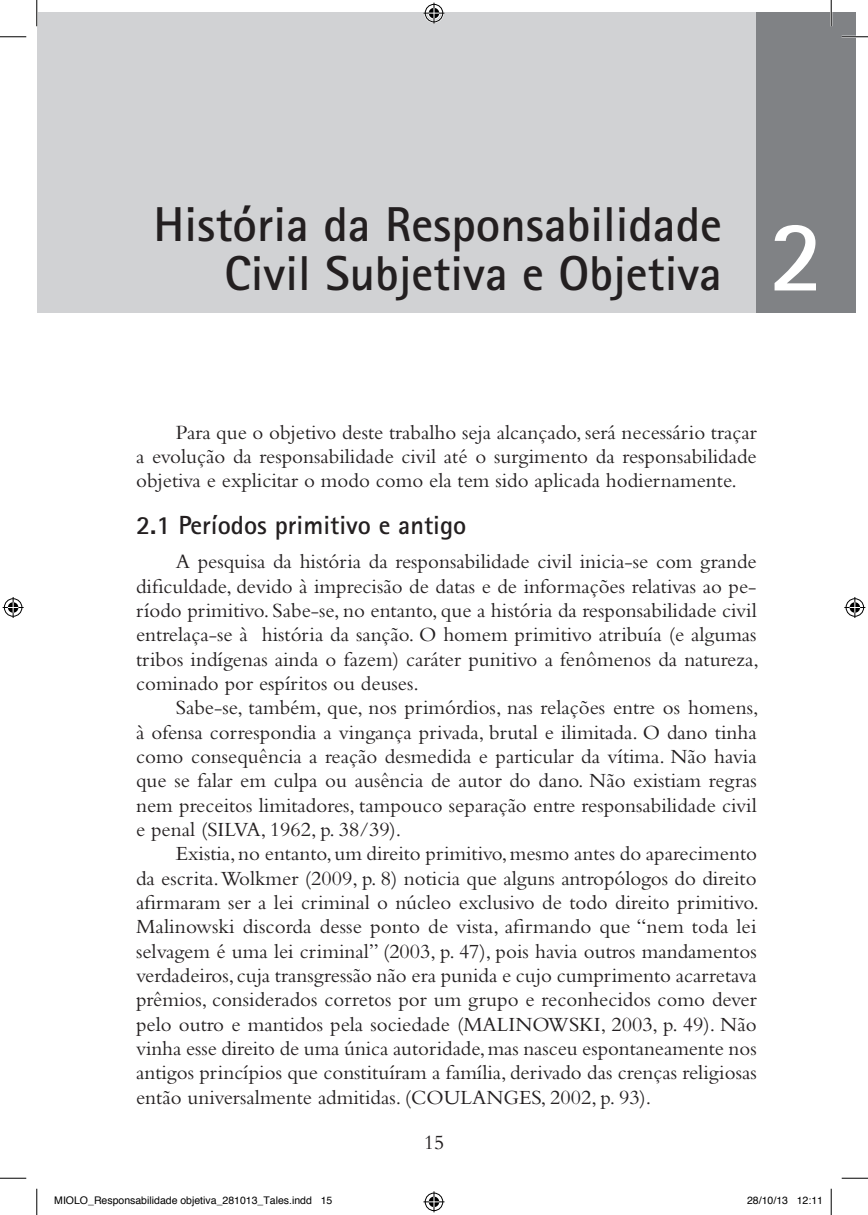
<style>
.page{position:relative;width:868px;height:1215px;background:#fff}
.page>*{position:absolute;margin:0;border:0;box-sizing:border-box;transform-origin:0 0}
.t1{font:700 101.5px "Rotis Sans Serif Std";color:#fff}
.t2{font:700 49px/49px "Rotis Sans Serif Std";color:#231f20;text-align:right}
.t3{font:700 26.25px "Rotis Sans Serif Std";color:#231f20}
.t4{font:21px/24.3px "Bembo Std";color:#231f20;text-align:justify}
.t5{font:10.5px "Helvetica";color:#000}
</style>
<div class="page">
<div style="left:38px;top:13px;width:817px;height:300px;background:#d1d2d4"></div>
<div style="left:756px;top:12px;width:99px;height:300px;background:#808285"></div>
<hr style="left:841px;top:36px;width:26px;height:2px;background:#fff">
<hr style="left:829px;top:0;width:3px;height:26px;background:#fff">
<svg style="left:0;top:36px;width:26px;height:1px"></svg>
<svg style="left:841px;top:36px;width:26px;height:1px"></svg>
<svg style="left:0;top:1177px;width:26px;height:1px"></svg>
<svg style="left:841px;top:1177px;width:26px;height:1px"></svg>
<svg style="left:36px;top:0;width:1px;height:26px"></svg>
<svg style="left:36px;top:1188px;width:1px;height:26px"></svg>
<svg style="left:830px;top:0;width:1px;height:26px"></svg>
<svg style="left:830px;top:1188px;width:1px;height:26px"></svg>
<svg style="left:423px;top:3px;width:21px;height:21px"></svg>
<svg style="left:423px;top:1191px;width:21px;height:21px"></svg>
<svg style="left:3px;top:597px;width:21px;height:21px"></svg>
<svg style="left:844px;top:597px;width:21px;height:21px"></svg>
<h2 class="t2" style="left:153px;top:199px;width:569px">História da Responsabilidade<br>Civil Subjetiva e Objetiva</h2>
<h1 class="t1" style="left:768px;top:192px;width:56px">2</h1>
<p class="t4" style="left:136px;top:419px;width:622px;text-indent:40px">Para que o objetivo deste trabalho seja alcançado, será necessário traçar a evolução da responsabilidade civil até o surgimento da responsabilidade objetiva e explicitar o modo como ela tem sido aplicada hodiernamente.</p>
<p class="t3" style="left:136px;top:508px;width:331px">2.1 Períodos primitivo e antigo</p>
<p class="t4" style="left:136px;top:549px;width:624px;text-indent:40px">A pesquisa da história da responsabilidade civil inicia-se com grande dificuldade, devido à imprecisão de datas e de informações relativas ao pe&shy;ríodo primitivo. Sabe-se, no entanto, que a história da responsabilidade civil entrelaça-se à história da sanção. O homem primitivo atribuía (e algumas tribos indígenas ainda o fazem) caráter punitivo a fenômenos da natureza, cominado por espíritos ou deuses.</p>
<p class="t4" style="left:136px;top:695px;width:623px;text-indent:40px">Sabe-se, também, que, nos primórdios, nas relações entre os homens, à ofensa correspondia a vingança privada, brutal e ilimitada. O dano tinha como consequência a reação desmedida e particular da vítima. Não havia que se falar em culpa ou ausência de autor do dano. Não existiam regras nem preceitos limitadores, tampouco separação entre responsabilidade civil e penal (SILVA, 1962, p. 38/39).</p>
<p class="t4" style="left:136px;top:841px;width:624px;text-indent:40px">Existia, no entanto, um direito primitivo, mesmo antes do aparecimento da escrita. Wolkmer (2009, p. 8) noticia que alguns antropólogos do direito afirmaram ser a lei criminal o núcleo exclusivo de todo direito primitivo.<br>Malinowski discorda desse ponto de vista, afirmando que “nem toda lei selvagem é uma lei criminal” (2003, p. 47), pois havia outros mandamentos verdadeiros, cuja transgressão não era punida e cujo cumprimento acarretava prêmios, considerados corretos por um grupo e reconhecidos como dever pelo outro e mantidos pela sociedade (MALINOWSKI, 2003, p. 49). Não vinha esse direito de uma única autoridade, mas nasceu espontaneamente nos antigos princípios que constituíram a família, derivado das crenças religiosas então universalmente admitidas. (COULANGES, 2002, p. 93).</p>
<p class="t4" style="left:423px;top:1129px;width:22px">15</p>
<p class="t5" style="left:54px;top:1192px;width:279px">MIOLO_Responsabilidade objetiva_281013_Tales.indd 15</p>
<p class="t5" style="left:746px;top:1192px;width:77px">28/10/13 12:11</p>
</div>
